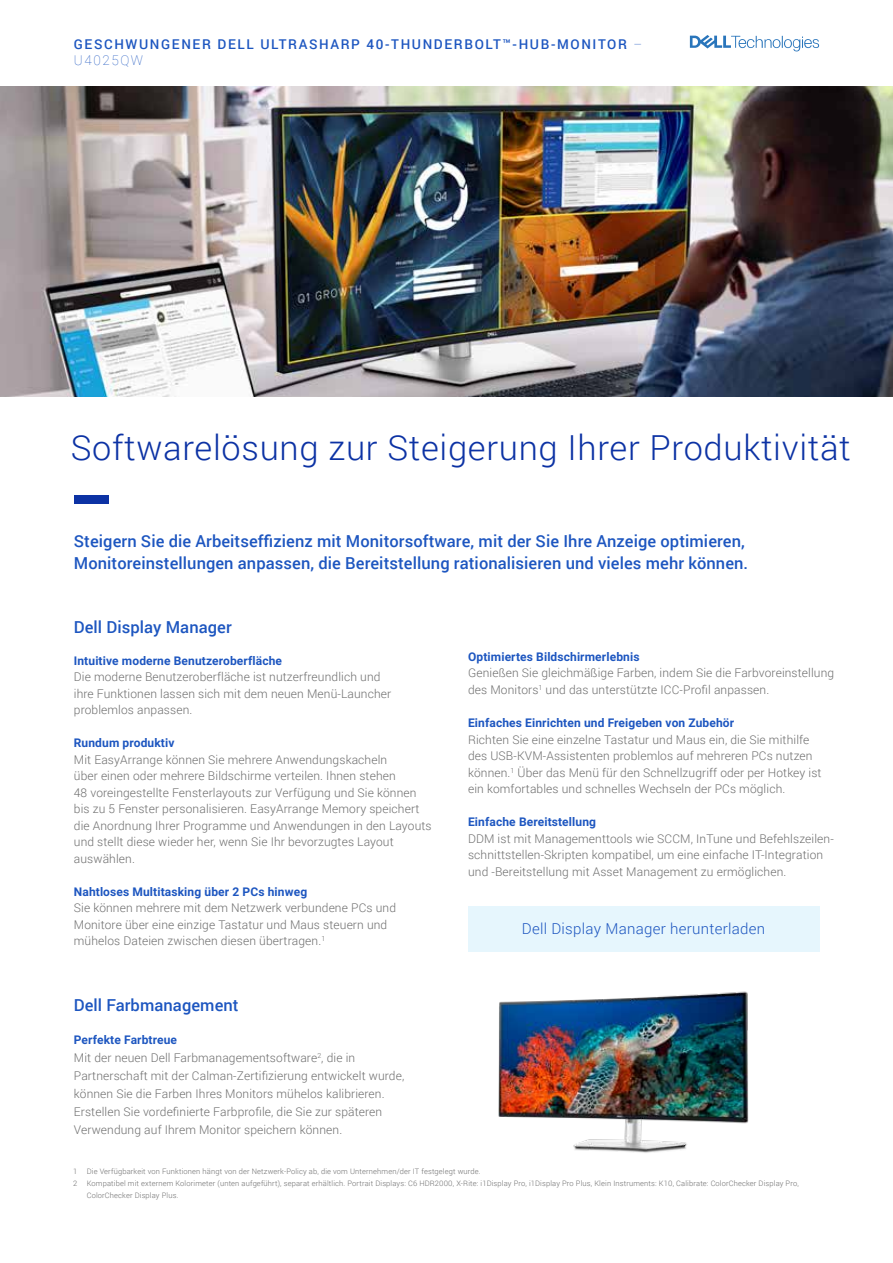
<style>
.page{position:relative;width:893px;height:1263px;background:#fff}
.page>*{position:absolute;margin:0;border:0;box-sizing:border-box;transform-origin:0 0}
.t1{font:300 34.5px "Roboto";letter-spacing:.02em;color:#0c32a4}
.t2{font:500 16.5px/22.5px "Roboto";letter-spacing:.005em;color:#1d56c0}
.t3{font:300 15px "Roboto";letter-spacing:.02em;color:#1d56c0}
.t4{font:500 13.5px/16.5px "Roboto";letter-spacing:.12em;color:#1d56c0}
.t5{font:300 12px/16.5px "Roboto";letter-spacing:.01em;color:#6e6e6e}
.t6{font:700 12px "Roboto";letter-spacing:.01em;color:#1d56c0}
.t7{font:300 7.5px "Roboto";letter-spacing:.02em;color:#6e6e6e}
.s1{font-weight:100}
.s2{font-weight:700;color:#1d56c0}
</style>
<div class="page">
<img style="left:498px;top:991px;width:251px;height:162px">
<img style="left:0;top:86px;width:893px;height:311px">
<svg style="left:690px;top:35px;width:129px;height:16px"></svg>
<div style="left:468px;top:906px;width:351px;height:46px;background:#e6f6fd"></div>
<div style="left:75px;top:495px;width:34px;height:8px;background:#0c32a4"></div>
<p class="t4" style="left:74px;top:35px;width:570px">GESCHWUNGENER DELL ULTRASHARP 40-THUNDERBOLT™-HUB-MONITOR <span class="s1">–<br>U4025QW</span></p>
<h1 class="t1" style="left:71px;top:423px;width:781px">Softwarelösung zur Steigerung Ihrer Produktivität</h1>
<h2 class="t2" style="left:74px;top:529px;width:676px">Steigern Sie die Arbeitseffizienz mit Monitorsoftware, mit der Sie Ihre Anzeige optimieren,<br>Monitoreinstellungen anpassen, die Bereitstellung rationalisieren und vieles mehr können.</h2>
<h2 class="t2" style="left:74px;top:615px;width:159px">Dell Display Manager</h2>
<p class="t6" style="left:74px;top:652px;width:210px">Intuitive moderne Benutzeroberfläche</p>
<p class="t5" style="left:74px;top:668px;width:319px">Die moderne Benutzeroberfläche ist nutzerfreundlich und ihre Funktionen lassen sich mit dem neuen Menü-Launcher problemlos anpassen.</p>
<p class="t6" style="left:74px;top:734px;width:102px">Rundum produktiv</p>
<p class="t5" style="left:74px;top:751px;width:359px">Mit EasyArrange können Sie mehrere Anwendungskacheln<br>über einen oder mehrere Bildschirme verteilen. Ihnen stehen<br>48 voreingestellte Fensterlayouts zur Verfügung und Sie können bis zu 5 Fenster personalisieren. EasyArrange Memory speichert die Anordnung Ihrer Programme und Anwendungen in den Layouts und stellt diese wieder her, wenn Sie Ihr bevorzugtes Layout auswählen.</p>
<p class="t6" style="left:74px;top:883px;width:235px">Nahtloses Multitasking über 2 PCs hinweg</p>
<p class="t5" style="left:74px;top:899px;width:324px">Sie können mehrere mit dem Netzwerk verbundene PCs und<br>Monitore über eine einzige Tastatur und Maus steuern und mühelos Dateien zwischen diesen übertragen.<sup>1</sup></p>
<h2 class="t2" style="left:74px;top:993px;width:166px">Dell Farbmanagement</h2>
<p class="t5" style="left:74px;top:1030px;width:332px;line-height:18px"><span class="s2">Perfekte Farbtreue<br></span>Mit der neuen Dell Farbmanagementsoftware<sup>2</sup>, die in Partnerschaft mit der Calman-Zertifizierung entwickelt wurde, können Sie die Farben Ihres Monitors mühelos kalibrieren.<br>Erstellen Sie vordefinierte Farbprofile, die Sie zur späteren Verwendung auf Ihrem Monitor speichern können.</p>
<p class="t6" style="left:468px;top:648px;width:173px">Optimiertes Bildschirmerlebnis</p>
<p class="t5" style="left:468px;top:664px;width:368px">Genießen Sie gleichmäßige Farben, indem Sie die Farbvoreinstellung des Monitors<sup>1</sup> und das unterstützte ICC-Profil anpassen.</p>
<p class="t6" style="left:468px;top:714px;width:268px">Einfaches Einrichten und Freigeben von Zubehör</p>
<p class="t5" style="left:468px;top:730px;width:355px">Richten Sie eine einzelne Tastatur und Maus ein, die Sie mithilfe des USB-KVM-Assistenten problemlos auf mehreren PCs nutzen können.<sup>1</sup> Über das Menü für den Schnellzugriff oder per Hotkey ist ein komfortables und schnelles Wechseln der PCs möglich.</p>
<p class="t6" style="left:468px;top:813px;width:129px">Einfache Bereitstellung</p>
<p class="t5" style="left:468px;top:829px;width:367px">DDM ist mit Managementtools wie SCCM, InTune und Befehlszeilen&shy;schnittstellen-Skripten kompatibel, um eine einfache IT-Integration und -Bereitstellung mit Asset Management zu ermöglichen.</p>
<p class="t3" style="left:522px;top:918px;width:245px">Dell Display Manager herunterladen</p>
<p class="t7" style="left:73px;top:1166px;width:409px">1 Die Verfügbarkeit von Funktionen hängt von der Netzwerk-Policy ab, die vom Unternehmen/der IT festgelegt wurde.</p>
<p class="t7" style="left:73px;top:1178px;width:727px">2 Kompatibel mit externem Kolorimeter (unten aufgeführt), separat erhältlich. Portrait Displays: C6 HDR2000, X-Rite: i1Display Pro, i1Display Pro Plus, Klein Instruments: K10, Calibrate: ColorChecker Display Pro,</p>
<p class="t7" style="left:87px;top:1190px;width:93px">ColorChecker Display Plus.</p>
</div>
